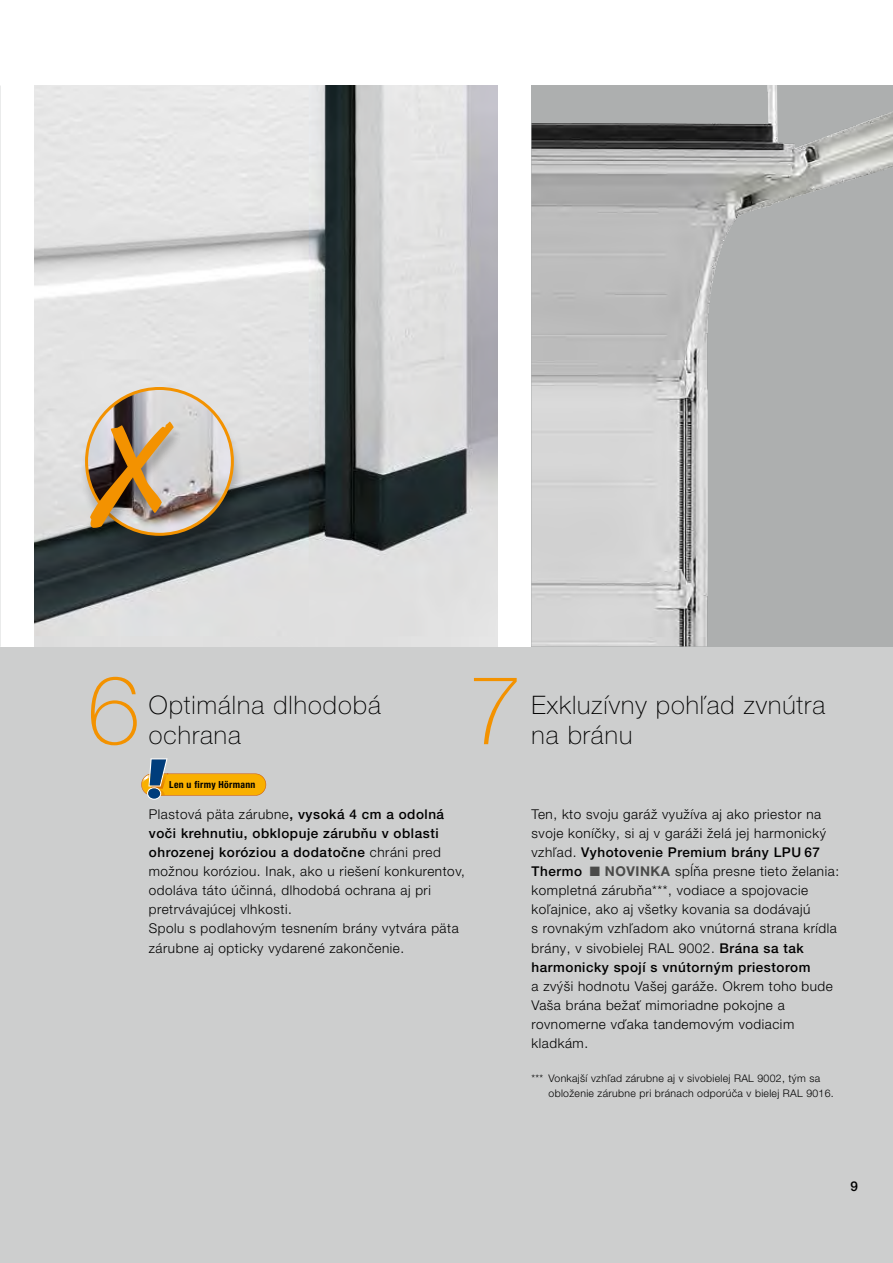
<style>
.page{position:relative;width:893px;height:1263px;background:#fff}
.page>*{position:absolute;margin:0;border:0;box-sizing:border-box;transform-origin:0 0}
.t1{font:100 96px "Hoermann Helvetica Neue";color:#f39200}
.t2{font:100 25.5px/29.7px "Hoermann Helvetica Neue";letter-spacing:.04em;color:#000}
.t3{font:300 13.5px/19.2px "Hoermann Helvetica Neue";letter-spacing:.04em;color:#000}
.t4{font:500 13.5px "Hoermann Helvetica Neue";color:#000}
.t5{font:300 10.5px/14.9px "Hoermann Helvetica Neue";letter-spacing:.03em;color:#000}
.t6{font:700 condensed 9.75px "Hoermann Helvetica Neue";letter-spacing:.03em;color:#000}
.s1{font-weight:500}
.s2{font-weight:700;color:#4a4a49}
</style>
<div class="page">
<div style="left:0;top:646px;width:893px;height:617px;background:#cdcece"></div>
<img style="left:34px;top:85px;width:463px;height:561px">
<img style="left:531px;top:85px;width:362px;height:561px">
<svg style="left:141px;top:758px;width:125px;height:42px"></svg>
<img style="left:0;top:232px;width:1px;height:414px">
<div style="left:79px;top:391px;width:165px;height:165px;background:#000;opacity:.2"></div>
<img style="left:87px;top:388px;width:145px;height:146px;border-radius:73px">
<div style="left:84px;top:425px;width:99px;height:121px;background:#000;opacity:.25"></div>
<svg style="left:90px;top:421px;width:84px;height:108px;background:#b09168"></svg>
<h1 class="t1" style="left:87px;top:642px;width:55px">6</h1>
<h1 class="t1" style="left:469px;top:642px;width:55px">7</h1>
<h2 class="t2" style="left:149px;top:689px;width:233px">Optimálna dlhodobá ochrana</h2>
<h2 class="t2" style="left:531px;top:689px;width:295px">Exkluzívny pohľad zvnútra na bránu</h2>
<p class="t6" style="left:169px;top:777px;width:88px">Len u firmy Hörmann</p>
<p class="t3" style="left:149px;top:803px;width:318px">Plastová päta zárubne<span class="s1">, vysoká 4 cm a odolná voči krehnutiu, obklopuje zárubňu v oblasti ohrozenej koróziou a dodatočne</span> chráni pred možnou koróziou. Inak, ako u riešení konkurentov, odoláva táto účinná, dlhodobá ochrana aj pri pretrvávajúcej vlhkosti.<br>Spolu s podlahovým tesnením brány vytvára päta zárubne aj opticky vydarené zakončenie.</p>
<p class="t3" style="left:531px;top:803px;width:309px">Ten, kto svoju garáž využíva aj ako priestor na svoje koníčky, si aj v garáži želá jej harmonický vzhľad. <span class="s1">Vyhotovenie Premium brány LPU 67<br>Thermo</span> <span class="s2">■ NOVINKA</span> spĺňa presne tieto želania: kompletná zárubňa***, vodiace a spojovacie koľajnice, ako aj všetky kovania sa dodávajú<br>s rovnakým vzhľadom ako vnútorná strana krídla brány, v sivobielej RAL 9002. <span class="s1">Brána sa tak harmonicky spojí s vnútorným priestorom</span></p>
<p class="t3" style="left:532px;top:975px;width:303px">a zvýši hodnotu Vašej garáže. Okrem toho bude<br>Vaša brána bežať mimoriadne pokojne a rovnomerne vďaka tandemovým vodiacim kladkám.</p>
<p class="t5" style="left:549px;top:1070px;width:287px;text-indent:-17px">*** Vonkajší vzhľad zárubne aj v sivobielej RAL 9002, tým sa obloženie zárubne pri bránach odporúča v bielej RAL 9016.</p>
<p class="t4" style="left:850px;top:1176px;width:9px">9</p>
</div>
